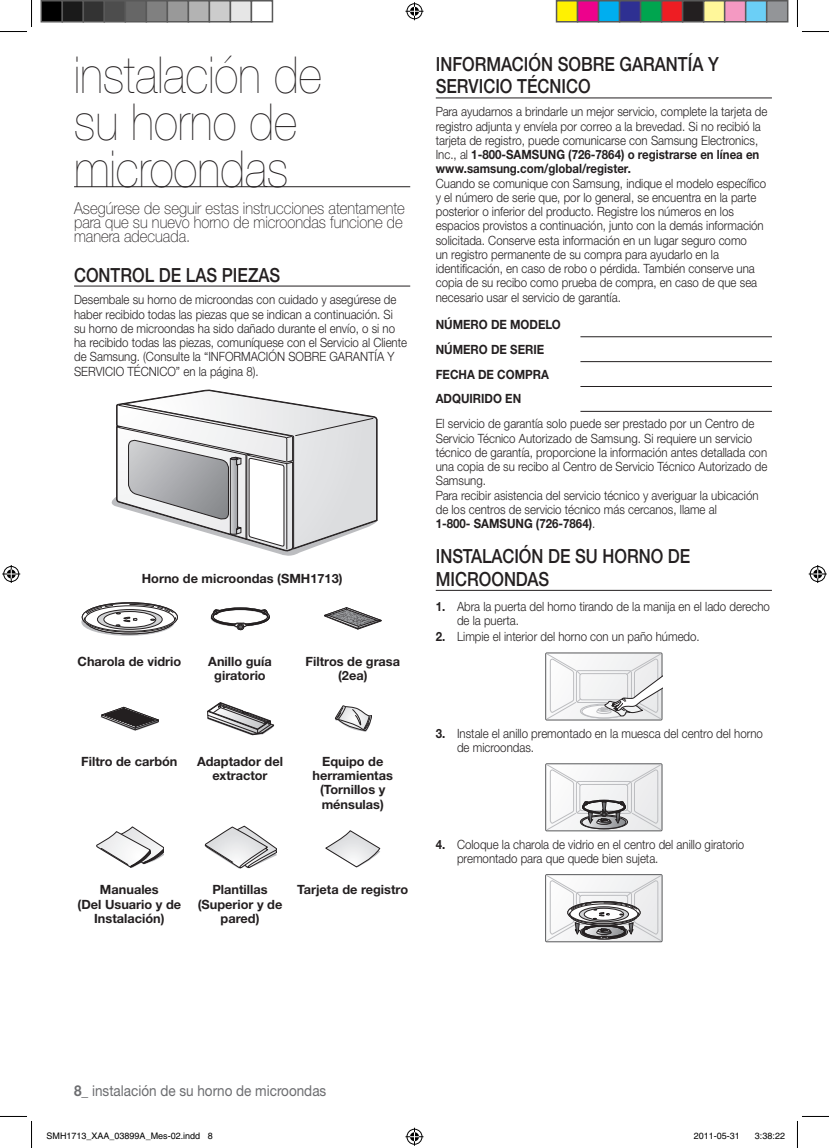
<style>
.page{position:relative;width:829px;height:1148px;background:#fff}
.page>*{position:absolute;margin:0;border:0;box-sizing:border-box;transform-origin:0 0}
.Level1_Heading{font:200 51px/46.5px "Helvetica Neue LTW1 G";color:#231f20;scale:.9 1}
.Level2_Heading{font:500 19.5px/22.5px "Helvetica Neue LTW1 G";color:#231f20;scale:.85 1}
.Level1_Headcopy{font:100 16.5px/14.2px "Helvetica Neue LTW1 G";color:#231f20;scale:.9 1}
.t1{font:15px "Helvetica Neue LTW1 G";color:#6c6d70;scale:.9 1}
.Level1_Body{font:300 12.75px/14.2px "Helvetica Neue LTW1 G";color:#231f20;scale:.9 1}
.Level1_List{font:300 12.75px/14.2px "Helvetica Neue LTW1 G";color:#231f20;scale:.9 1}
.Level1_Body-2{font:700 12.75px/14.2px "Helvetica Neue LTW1 G";color:#231f20;text-align:center}
.Level1_Body-3{font:700 12.75px "Helvetica Neue LTW1 G";color:#231f20;scale:.9 1}
.t2{font:9px "Helvetica";color:#000}
.s1{font-weight:700}
</style>
<div class="page">
<hr style="left:74px;top:186px;width:336px;height:1px;background:#231f20">
<hr style="left:74px;top:286px;width:336px;height:1px;background:#231f20">
<svg style="left:124px;top:390px;width:168px;height:13px"></svg>
<svg style="left:111px;top:403px;width:266px;height:153px"></svg>
<svg style="left:82px;top:602px;width:95px;height:32px"></svg>
<svg style="left:210px;top:607px;width:59px;height:22px"></svg>
<svg style="left:324px;top:607px;width:57px;height:22px"></svg>
<svg style="left:100px;top:706px;width:59px;height:24px"></svg>
<svg style="left:207px;top:702px;width:67px;height:33px"></svg>
<svg style="left:335px;top:705px;width:36px;height:26px"></svg>
<svg style="left:96px;top:826px;width:68px;height:41px"></svg>
<svg style="left:204px;top:825px;width:73px;height:43px"></svg>
<svg style="left:325px;top:830px;width:55px;height:37px"></svg>
<hr style="left:435px;top:98px;width:336px;height:1px;background:#231f20">
<hr style="left:435px;top:590px;width:336px;height:1px;background:#231f20">
<hr style="left:580px;top:336px;width:191px;height:1px;background:#231f20">
<hr style="left:580px;top:361px;width:191px;height:1px;background:#231f20">
<hr style="left:580px;top:386px;width:191px;height:1px;background:#231f20">
<hr style="left:580px;top:411px;width:191px;height:1px;background:#231f20">
<svg style="left:545px;top:653px;width:117px;height:67px"></svg>
<svg style="left:545px;top:763px;width:117px;height:67px"></svg>
<svg style="left:545px;top:874px;width:117px;height:67px"></svg>
<svg style="left:0;top:0;width:32px;height:32px"></svg>
<svg style="left:0;top:1116px;width:32px;height:31px"></svg>
<svg style="left:797px;top:0;width:31px;height:32px"></svg>
<svg style="left:797px;top:1116px;width:31px;height:31px"></svg>
<svg style="left:405px;top:2px;width:18px;height:18px"></svg>
<svg style="left:405px;top:1127px;width:18px;height:18px"></svg>
<svg style="left:2px;top:565px;width:18px;height:18px"></svg>
<svg style="left:808px;top:565px;width:18px;height:18px"></svg>
<div style="left:41px;top:1px;width:21px;height:21px;background:#000"></div>
<div style="left:40px;top:0;width:23px;height:23px;border:2px solid #595959"></div>
<div style="left:62px;top:1px;width:21px;height:21px;background:#1a1a1a"></div>
<div style="left:62px;top:0;width:22px;height:23px;border:2px solid #595959"></div>
<div style="left:83px;top:1px;width:21px;height:21px;background:#333"></div>
<div style="left:82px;top:0;width:23px;height:23px;border:2px solid #595959"></div>
<div style="left:104px;top:1px;width:21px;height:21px;background:#4d4d4d"></div>
<div style="left:104px;top:0;width:22px;height:23px;border:2px solid #595959"></div>
<div style="left:125px;top:1px;width:21px;height:21px;background:#666"></div>
<div style="left:124px;top:0;width:23px;height:23px;border:2px solid #595959"></div>
<div style="left:146px;top:1px;width:21px;height:21px;background:#808080"></div>
<div style="left:146px;top:0;width:22px;height:23px;border:2px solid #595959"></div>
<div style="left:167px;top:1px;width:21px;height:21px;background:#999"></div>
<div style="left:166px;top:0;width:23px;height:23px;border:2px solid #595959"></div>
<div style="left:188px;top:1px;width:21px;height:21px;background:#b3b3b3"></div>
<div style="left:188px;top:0;width:22px;height:23px;border:2px solid #595959"></div>
<div style="left:209px;top:1px;width:21px;height:21px;background:#ccc"></div>
<div style="left:208px;top:0;width:23px;height:23px;border:2px solid #595959"></div>
<div style="left:230px;top:1px;width:21px;height:21px;background:#e6e6e6"></div>
<div style="left:230px;top:0;width:22px;height:23px;border:2px solid #595959"></div>
<div style="left:250px;top:0;width:23px;height:23px;border:2px solid #595959"></div>
<div style="left:556px;top:1px;width:21px;height:21px;background:#fff101"></div>
<div style="left:555px;top:0;width:23px;height:23px;border:2px solid #595959"></div>
<div style="left:577px;top:1px;width:21px;height:21px;background:#ed028c"></div>
<div style="left:576px;top:0;width:23px;height:23px;border:2px solid #595959"></div>
<div style="left:598px;top:1px;width:21px;height:21px;background:#00aeef"></div>
<div style="left:597px;top:0;width:23px;height:23px;border:2px solid #595959"></div>
<div style="left:619px;top:1px;width:21px;height:21px;background:#2e3092"></div>
<div style="left:618px;top:0;width:23px;height:23px;border:2px solid #595959"></div>
<div style="left:640px;top:1px;width:21px;height:21px;background:#00a54f"></div>
<div style="left:639px;top:0;width:23px;height:23px;border:2px solid #595959"></div>
<div style="left:661px;top:1px;width:21px;height:21px;background:#ee1d23"></div>
<div style="left:660px;top:0;width:23px;height:23px;border:2px solid #595959"></div>
<div style="left:682px;top:1px;width:21px;height:21px;background:#231f20"></div>
<div style="left:681px;top:0;width:23px;height:23px;border:2px solid #595959"></div>
<div style="left:703px;top:1px;width:21px;height:21px;background:#fff79a"></div>
<div style="left:702px;top:0;width:23px;height:23px;border:2px solid #595959"></div>
<div style="left:724px;top:1px;width:21px;height:21px;background:#f499c2"></div>
<div style="left:723px;top:0;width:23px;height:23px;border:2px solid #595959"></div>
<div style="left:745px;top:1px;width:21px;height:21px;background:#6bcff6"></div>
<div style="left:744px;top:0;width:23px;height:23px;border:2px solid #595959"></div>
<div style="left:766px;top:1px;width:21px;height:21px;background:#939598"></div>
<div style="left:765px;top:0;width:23px;height:23px;border:2px solid #595959"></div>
<p class="Level1_Heading" style="left:74px;top:53px;width:276px">instalación de su horno de microondas</p>
<p class="Level1_Headcopy" style="left:74px;top:201px;width:369px">Asegúrese de seguir estas instrucciones atentamente para que su nuevo horno de microondas funcione de manera adecuada.</p>
<p class="Level2_Heading" style="left:74px;top:263px;width:244px">CONTROL DE LAS PIEZAS</p>
<p class="Level1_Body" style="left:74px;top:292px;width:371px">Desembale su horno de microondas con cuidado y asegúrese de haber recibido todas las piezas que se indican a continuación. Si su horno de microondas ha sido dañado durante el envío, o si no ha recibido todas las piezas, comuníquese con el Servicio al Cliente de Samsung. (Consulte la “INFORMACIÓN SOBRE GARANTÍA Y SERVICIO TÉCNICO” en la página 8).</p>
<p class="Level1_Body-2" style="left:142px;top:571px;width:202px">Horno de microondas (SMH1713)</p>
<p class="Level1_Body-2" style="left:78px;top:654px;width:105px">Charola de vidrio</p>
<p class="Level1_Body-2" style="left:208px;top:654px;width:65px">Anillo guía giratorio</p>
<p class="Level1_Body-2" style="left:305px;top:654px;width:96px">Filtros de grasa (2ea)</p>
<p class="Level1_Body-2" style="left:81px;top:754px;width:98px">Filtro de carbón</p>
<p class="Level1_Body-2" style="left:197px;top:754px;width:87px">Adaptador del extractor</p>
<p class="Level1_Body-2" style="left:312px;top:754px;width:82px">Equipo de herramientas</p>
<p class="Level1_Body-2" style="left:320px;top:782px;width:67px;text-align:left">(Tornillos y ménsulas)</p>
<p class="Level1_Body-2" style="left:100px;top:882px;width:60px">Manuales</p>
<p class="Level1_Body-2" style="left:78px;top:896px;width:105px">(Del Usuario y de<br>Instalación)</p>
<p class="Level1_Body-2" style="left:212px;top:882px;width:57px">Plantillas</p>
<p class="Level1_Body-2" style="left:198px;top:896px;width:86px">(Superior y de pared)</p>
<p class="Level1_Body-2" style="left:297px;top:882px;width:112px">Tarjeta de registro</p>
<p class="Level2_Heading" style="left:435px;top:53px;width:334px">INFORMACIÓN SOBRE GARANTÍA Y<br>SERVICIO TÉCNICO</p>
<p class="Level1_Body" style="left:435px;top:104px;width:370px">Para ayudarnos a brindarle un mejor servicio, complete la tarjeta de registro adjunta y envíela por correo a la brevedad. Si no recibió la tarjeta de registro, puede comunicarse con Samsung Electronics, Inc., al <span class="s1">1-800-SAMSUNG (726-7864) o registrarse en línea en www.samsung.com/global/register.</span></p>
<p class="Level1_Body" style="left:435px;top:176px;width:369px">Cuando se comunique con Samsung, indique el modelo específico y el número de serie que, por lo general, se encuentra en la parte posterior o inferior del producto. Registre los números en los espacios provistos a continuación, junto con la demás información solicitada. Conserve esta información en un lugar seguro como<br>un registro permanente de su compra para ayudarlo en la identificación, en caso de robo o pérdida. También conserve una copia de su recibo como prueba de compra, en caso de que sea necesario usar el servicio de garantía.</p>
<p class="Level1_Body-3" style="left:435px;top:316px;width:140px">NÚMERO DE MODELO</p>
<p class="Level1_Body-3" style="left:435px;top:341px;width:122px">NÚMERO DE SERIE</p>
<p class="Level1_Body-3" style="left:435px;top:366px;width:127px">FECHA DE COMPRA</p>
<p class="Level1_Body-3" style="left:435px;top:391px;width:96px">ADQUIRIDO EN</p>
<p class="Level1_Body" style="left:435px;top:416px;width:370px">El servicio de garantía solo puede ser prestado por un Centro de Servicio Técnico Autorizado de Samsung. Si requiere un servicio técnico de garantía, proporcione la información antes detallada con una copia de su recibo al Centro de Servicio Técnico Autorizado de Samsung.</p>
<p class="Level1_Body" style="left:435px;top:488px;width:360px">Para recibir asistencia del servicio técnico y averiguar la ubicación de los centros de servicio técnico más cercanos, llame al<br><span class="s1">1-800- SAMSUNG (726-7864)</span>.</p>
<p class="Level2_Heading" style="left:435px;top:545px;width:301px">INSTALACIÓN DE SU HORNO DE<br>MICROONDAS</p>
<p class="Level1_List" style="left:457px;top:599px;width:349px;text-indent:-21px"><span class="s1">1.</span> Abra la puerta del horno tirando de la manija en el lado derecho de la puerta.</p>
<p class="Level1_List" style="left:435px;top:629px;width:295px"><span class="s1">2.</span> Limpie el interior del horno con un paño húmedo.</p>
<p class="Level1_List" style="left:457px;top:726px;width:341px;text-indent:-21px"><span class="s1">3.</span> Instale el anillo premontado en la muesca del centro del horno de microondas.</p>
<p class="Level1_List" style="left:457px;top:837px;width:320px;text-indent:-21px"><span class="s1">4.</span> Coloque la charola de vidrio en el centro del anillo giratorio premontado para que quede bien sujeta.</p>
<p class="t1" style="left:74px;top:1081px;width:282px"><span class="s1">8_</span> instalación de su horno de microondas</p>
<p class="t2" style="left:46px;top:1130px;width:168px">SMH1713_XAA_03899A_Mes-02.indd 8</p>
<p class="t2" style="left:693px;top:1130px;width:48px">2011-05-31</p>
<p class="t2" style="left:754px;top:1130px;width:32px">3:38:22</p>
</div>
